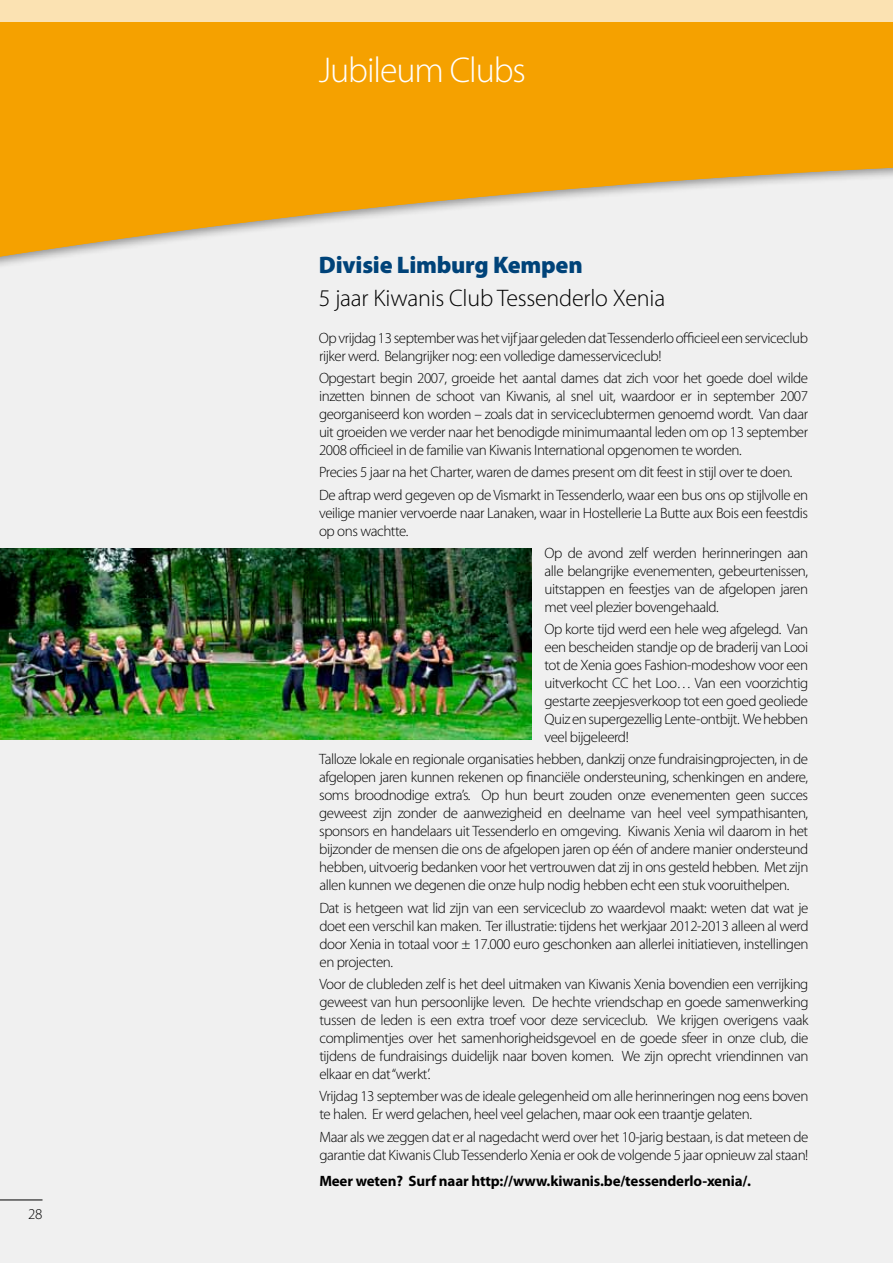
<style>
.page{position:relative;width:893px;height:1263px;background:#f0f0f0}
.page>*{position:absolute;margin:0;border:0;box-sizing:border-box;transform-origin:0 0}
.t1{font:300 36px "Myriad Pro";letter-spacing:-.03em;color:#fff}
.t2{font:300 24px "Myriad Pro";letter-spacing:-.01em;color:#000}
.t3{font:900 24px "Myriad Pro";letter-spacing:-.01em;color:#004379}
.t4{font:300 15px/18px "Myriad Pro";letter-spacing:-.03em;color:#000;text-align:justify}
.t5{font:700 15px "Myriad Pro";letter-spacing:-.01em;color:#000}
</style>
<div class="page">
<svg style="left:0;top:21px;width:893px;height:238px;fill:#f5a100"></svg>
<hr style="left:0;top:1199px;width:43px;height:1px;background:#000">
<div style="left:0;top:0;width:893px;height:21px;background:#fbe2b2"></div>
<img style="left:0;top:549px;width:531px;height:191px">
<p class="t4" style="left:28px;top:1205px;width:16px">28</p>
<h1 class="t1" style="left:319px;top:50px;width:209px">Jubileum Clubs</h1>
<h2 class="t3" style="left:319px;top:251px;width:265px">Divisie Limburg Kempen</h2>
<h2 class="t2" style="left:319px;top:285px;width:348px">5 jaar Kiwanis Club Tessenderlo Xenia</h2>
<p class="t4" style="left:319px;top:329px;width:491px">Opvrijdag13septemberwashetvijfjaargeledendatTessenderloofficieeleenserviceclub rijker werd. Belangrijker nog: een volledige damesserviceclub!</p>
<p class="t4" style="left:319px;top:369px;width:491px">Opgestart begin 2007, groeide het aantal dames dat zich voor het goede doel wilde inzetten binnen de schoot van Kiwanis, al snel uit, waardoor er in september 2007 georganiseerd kon worden – zoals dat in serviceclubtermen genoemd wordt. Van daar uit groeiden we verder naar het benodigde minimumaantal leden om op 13 september 2008 officieel in de familie van Kiwanis International opgenomen te worden.</p>
<p class="t4" style="left:319px;top:462px;width:491px;line-height:22.2px">Precies 5 jaar na het Charter, waren de dames present om dit feest in stijl over te doen.<br>De aftrap werd gegeven op de Vismarkt in Tessenderlo, waar een bus ons op stijlvolle en</p>
<p class="t4" style="left:319px;top:504px;width:490px">veilige manier vervoerde naar Lanaken, waar in Hostellerie La Butte aux Bois een feestdis op ons wachtte.</p>
<p class="t4" style="left:544px;top:544px;width:265px">Op de avond zelf werden herinneringen aan alle belangrijke evenementen, gebeurtenissen, uitstappen en feestjes van de afgelopen jaren met veel plezier bovengehaald.</p>
<p class="t4" style="left:544px;top:620px;width:265px">Op korte tijd werd een hele weg afgelegd. Van een bescheiden standje op de braderij van Looi tot de Xenia goes Fashion-modeshow voor een uitverkocht CC het Loo… Van een voorzichtig gestarte zeepjesverkoop tot een goed geoliede QuizensupergezelligLente-ontbijt. Wehebben veel bijgeleerd!</p>
<p class="t4" style="left:319px;top:751px;width:491px">Talloze lokale en regionale organisaties hebben, dankzij onze fundraisingprojecten, in de afgelopen jaren kunnen rekenen op financiële ondersteuning, schenkingen en andere, soms broodnodige extra’s. Op hun beurt zouden onze evenementen geen succes geweest zijn zonder de aanwezigheid en deelname van heel veel sympathisanten, sponsors en handelaars uit Tessenderlo en omgeving. Kiwanis Xenia wil daarom in het bijzonder de mensen die ons de afgelopen jaren op één of andere manier ondersteund hebben, uitvoerig bedanken voor het vertrouwen dat zij in ons gesteld hebben. Met zijn allen kunnen we degenen die onze hulp nodig hebben echt een stuk vooruithelpen.</p>
<p class="t4" style="left:319px;top:899px;width:491px">Dat is hetgeen wat lid zijn van een serviceclub zo waardevol maakt: weten dat wat je doet een verschil kan maken. Ter illustratie: tijdens het werkjaar 2012-2013 alleen al werd door Xenia in totaal voor ± 17.000 euro geschonken aan allerlei initiatieven, instellingen en projecten.</p>
<p class="t4" style="left:319px;top:975px;width:491px">Voor de clubleden zelf is het deel uitmaken van Kiwanis Xenia bovendien een verrijking geweest van hun persoonlijke leven. De hechte vriendschap en goede samenwerking tussen de leden is een extra troef voor deze serviceclub. We krijgen overigens vaak complimentjes over het samenhorigheidsgevoel en de goede sfeer in onze club, die tijdens de fundraisings duidelijk naar boven komen. We zijn oprecht vriendinnen van elkaar en dat “werkt’.</p>
<p class="t4" style="left:319px;top:1087px;width:490px">Vrijdag 13 september was de ideale gelegenheid om alle herinneringen nog eens boven te halen. Er werd gelachen, heel veel gelachen, maar ook een traantje gelaten.</p>
<p class="t4" style="left:319px;top:1128px;width:490px">Maar als we zeggen dat er al nagedacht werd over het 10-jarig bestaan, is dat meteen de garantie dat Kiwanis ClubTessenderlo Xenia er ook de volgende 5 jaar opnieuw zal staan!</p>
<p class="t5" style="left:319px;top:1172px;width:433px">Meer weten? Surf naar http://www.kiwanis.be/tessenderlo-xenia/.</p>
</div>
